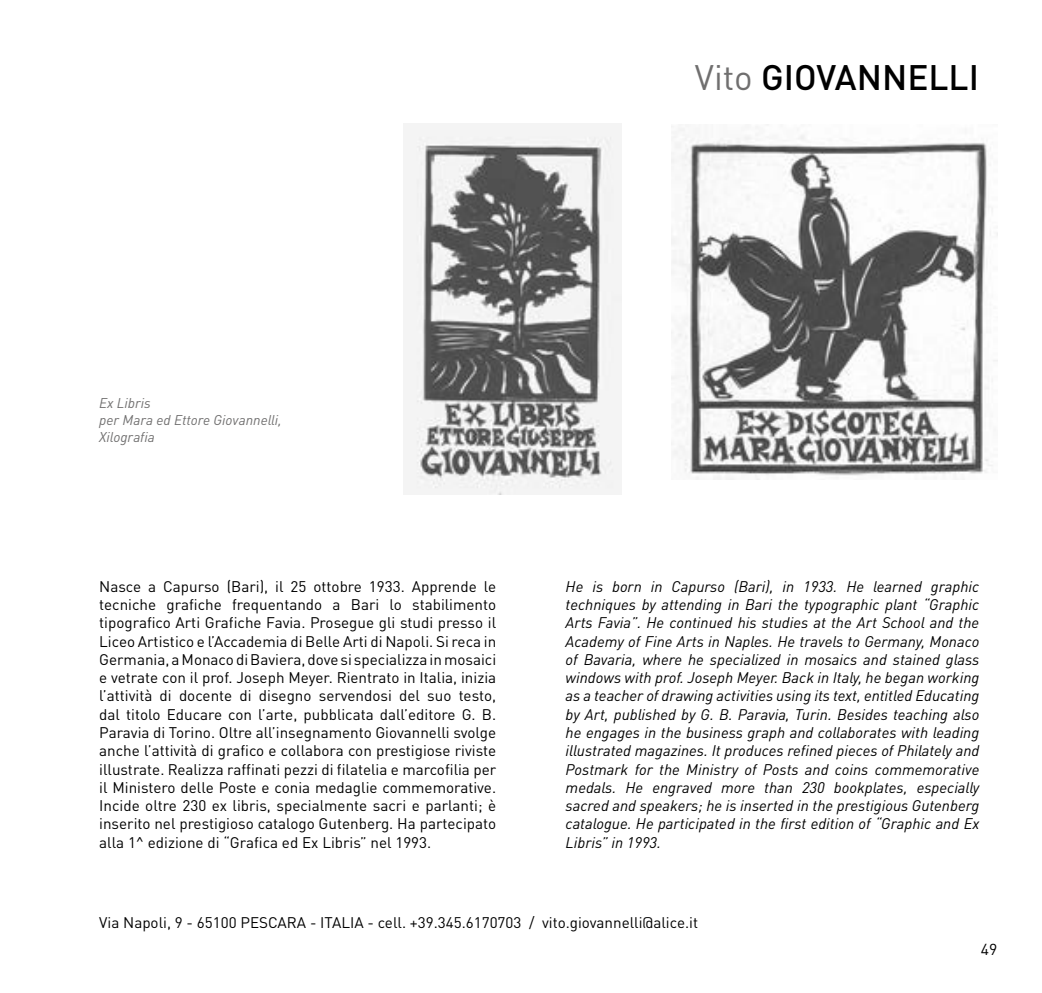
<style>
.page{position:relative;width:1042px;height:993px;background:#fff}
.page>*{position:absolute;margin:0;border:0;box-sizing:border-box;transform-origin:0 0}
.t1{font:500 35px "DIN Pro";color:#000}
.t2{font:15.75px "DIN Pro";color:#000}
.t3{font:15.22px/18.2px "DIN Pro";color:#000;text-align:justify}
.t4{font:italic 15.22px/18.2px "DIN Pro";color:#000;text-align:justify}
.t5{font:italic 14px/16.8px "DIN Pro";color:#706f6f}
.s1{font-weight:400;color:#706f6f}
</style>
<div class="page">
<img style="left:671px;top:124px;width:326px;height:356px">
<img style="left:403px;top:124px;width:218px;height:370px">
<p class="t5" style="left:99px;top:393px;width:184px">Ex Libris<br>per Mara ed Ettore Giovannelli,<br>Xilografia</p>
<h1 class="t1" style="left:695px;top:49px;width:286px"><span class="s1">Vito</span> GIOVANNELLI</h1>
<p class="t3" style="left:99px;top:575px;width:398px">Nasce a Capurso (Bari), il 25 ottobre 1933. Apprende le tecniche grafiche frequentando a Bari lo stabilimento tipografico Arti Grafiche Favia. Prosegue gli studi presso il Liceo Artistico e l’Accademia di Belle Arti di Napoli. Si reca in Germania, a Monaco di Baviera, dove si specializza in mosaici e vetrate con il prof. Joseph Meyer. Rientrato in Italia, inizia l’attività di docente di disegno servendosi del suo testo, dal titolo Educare con l’arte, pubblicata dall’editore G. B.<br>Paravia di Torino. Oltre all’insegnamento Giovannelli svolge anche l’attività di grafico e collabora con prestigiose riviste illustrate. Realizza raffinati pezzi di filatelia e marcofilia per il Ministero delle Poste e conia medaglie commemorative.<br>Incide oltre 230 ex libris, specialmente sacri e parlanti; è inserito nel prestigioso catalogo Gutenberg. Ha partecipato alla 1^ edizione di “Grafica ed Ex Libris” nel 1993.</p>
<p class="t4" style="left:566px;top:575px;width:415px">He is born in Capurso (Bari), in 1933. He learned graphic techniques by attending in Bari the typographic plant “Graphic Arts Favia”. He continued his studies at the Art School and the Academy of Fine Arts in Naples. He travels to Germany, Monaco of Bavaria, where he specialized in mosaics and stained glass windows with prof. Joseph Meyer. Back in Italy, he began working as a teacher of drawing activities using its text, entitled Educating by Art, published by G. B. Paravia, Turin. Besides teaching also he engages in the business graph and collaborates with leading illustrated magazines. It produces refined pieces of Philately and Postmark for the Ministry of Posts and coins commemorative medals. He engraved more than 230 bookplates, especially sacred and speakers; he is inserted in the prestigious Gutenberg catalogue. He participated in the first edition of “Graphic and Ex Libris” in 1993.</p>
<p class="t3" style="left:99px;top:911px;width:600px">Via Napoli, 9 - 65100 PESCARA - ITALIA - cell. +39.345.6170703 / vito.giovannelli@alice.it</p>
<p class="t2" style="left:981px;top:936px;width:18px">49</p>
</div>
